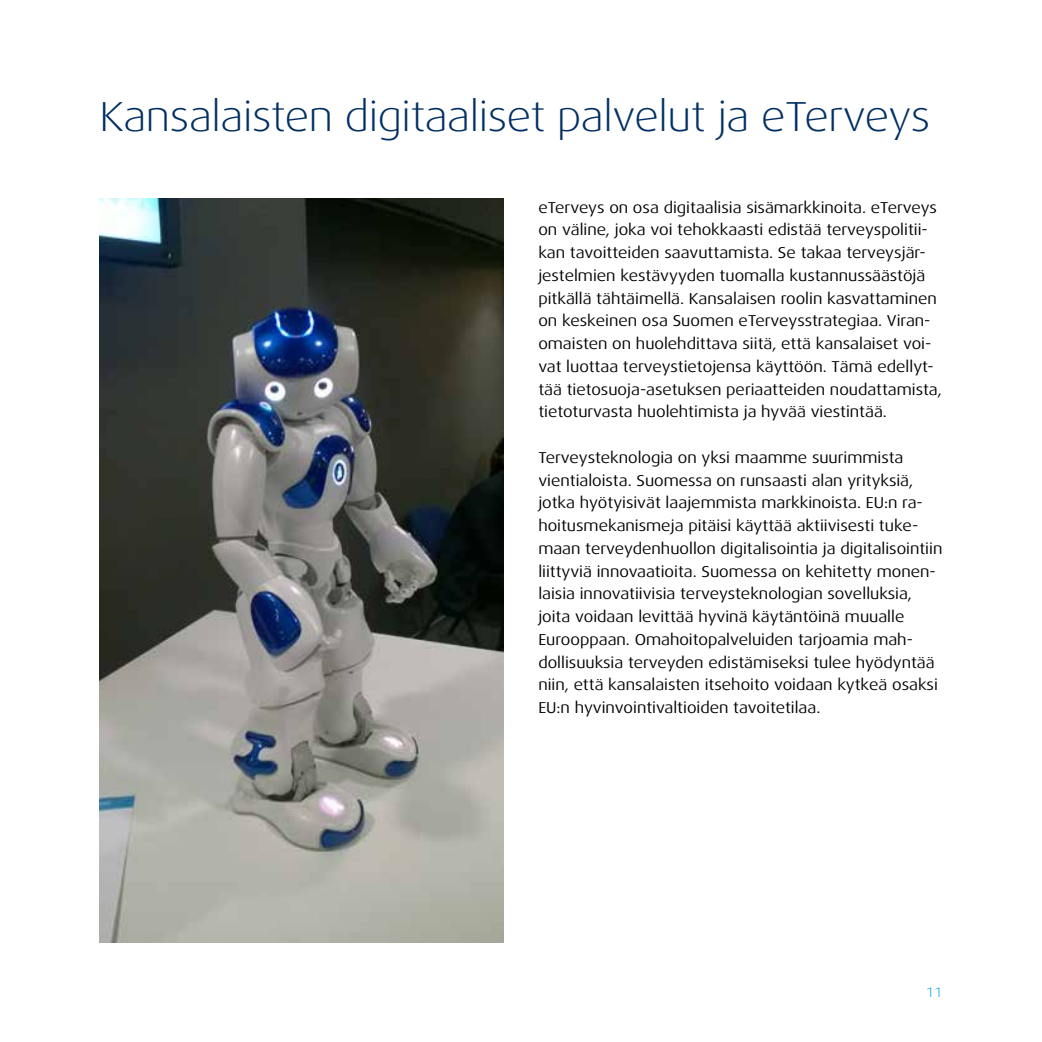
<style>
.page{position:relative;width:1042px;height:1042px;background:#fff}
.page>*{position:absolute;margin:0;border:0;box-sizing:border-box;transform-origin:0 0}
.t1{font:300 42px "Dax Wide";letter-spacing:-.01em;color:#002f63}
.t2{font:15.75px/22.8px "Dax Wide";color:#000}
.t3{font:300 14px "Dax Wide";color:#009fe3}
</style>
<div class="page">
<img style="left:99px;top:199px;width:405px;height:744px">
<h1 class="t1" style="left:100px;top:92px;width:832px">Kansalaisten digitaaliset palvelut ja eTerveys</h1>
<p class="t2" style="left:538px;top:196px;width:405px">eTerveys on osa digitaalisia sisämarkkinoita. eTerveys on väline, joka voi tehokkaasti edistää terveyspolitii&shy;kan tavoitteiden saavuttamista. Se takaa terveysjär&shy;jestelmien kestävyyden tuomalla kustannussäästöjä pitkällä tähtäimellä. Kansalaisen roolin kasvattaminen on keskeinen osa Suomen eTerveysstrategiaa. Viran&shy;omaisten on huolehdittava siitä, että kansalaiset voi&shy;vat luottaa terveystietojensa käyttöön. Tämä edellyt&shy;tää tietosuoja-asetuksen periaatteiden noudattamista, tietoturvasta huolehtimista ja hyvää viestintää.</p>
<p class="t2" style="left:538px;top:446px;width:405px">Terveysteknologia on yksi maamme suurimmista vientialoista. Suomessa on runsaasti alan yrityksiä, jotka hyötyisivät laajemmista markkinoista. EU:n ra&shy;hoitusmekanismeja pitäisi käyttää aktiivisesti tuke&shy;maan terveydenhuollon digitalisointia ja digitalisointiin liittyviä innovaatioita. Suomessa on kehitetty monen&shy;laisia innovatiivisia terveysteknologian sovelluksia, joita voidaan levittää hyvinä käytäntöinä muualle Eurooppaan. Omahoitopalveluiden tarjoamia mah&shy;dollisuuksia terveyden edistämiseksi tulee hyödyntää niin, että kansalaisten itsehoito voidaan kytkeä osaksi EU:n hyvinvointivaltioiden tavoitetilaa.</p>
<p class="t3" style="left:926px;top:984px;width:18px">11</p>
</div>
